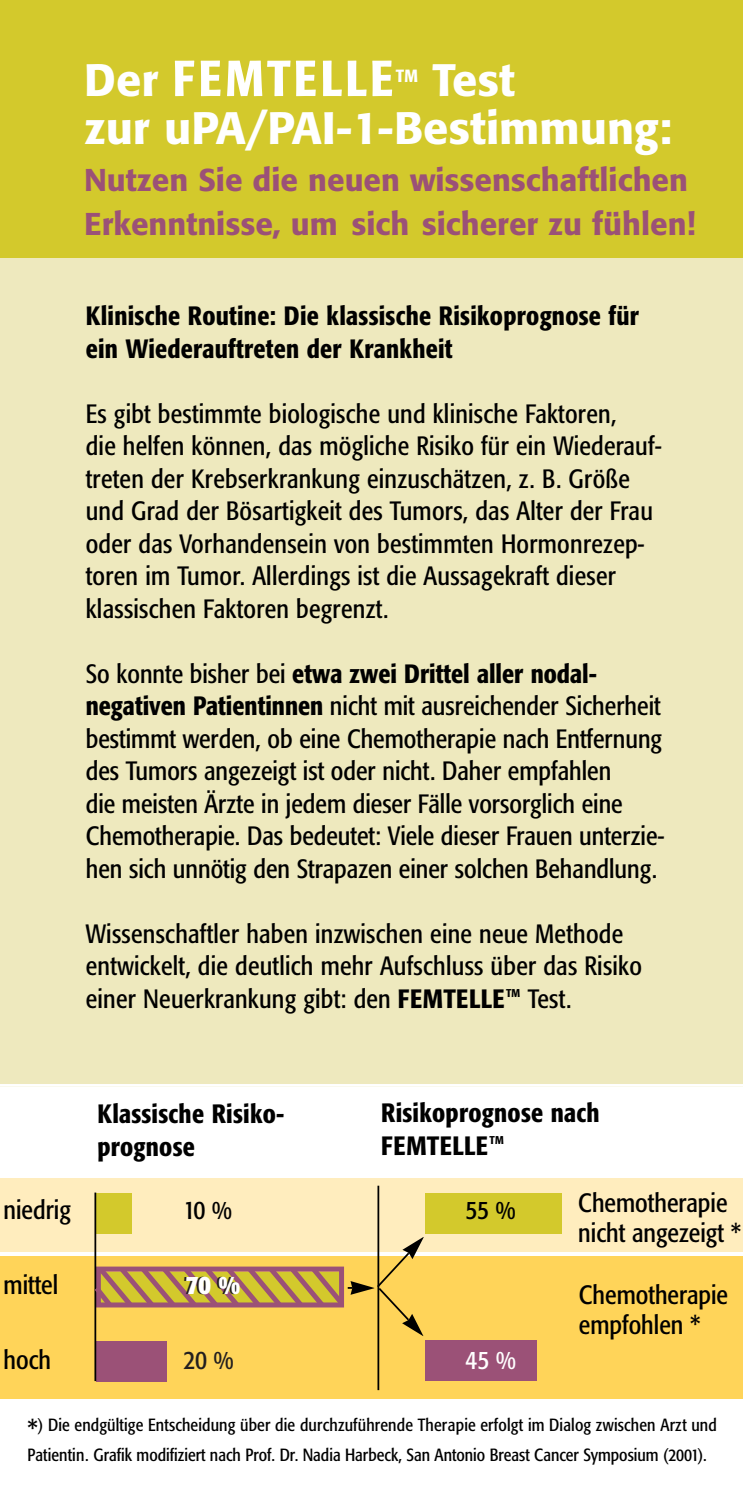
<style>
.page{position:relative;width:743px;height:1488px;background:#fff}
.page>*{position:absolute;margin:0;border:0;box-sizing:border-box;transform-origin:0 0}
.t1{font:500 50px "Formata Condensed BQ";letter-spacing:.06em;color:#fff}
.t2{font:500 45px/47.8px "Formata CE";color:#fff}
.t3{font:500 31.25px/44.2px "Formata CE";color:#9b5177}
.t4{font:26.25px/32.5px "Formata Condensed BQ";letter-spacing:.01em;color:#000}
.t5{font:500 26.25px/32.5px "Formata Condensed BQ";letter-spacing:.01em;color:#000}
.t6{font:26.25px "Formata Condensed BQ";color:#fff}
.t7{font:26.25px "Formata Condensed BQ";color:#231f1f}
.t8{font:700 26.25px "Formata Condensed BQ";color:#fff}
.t9{font:17.5px/30px "Formata Condensed BQ";letter-spacing:.01em;color:#000}
.t10{font:500 17.5px "Formata Condensed BQ";color:#fff}
.t11{font:500 11.25px "Formata Condensed BQ";color:#000}
.s1{font-family:"Formata CE";font-size:45px}
.s2{font-weight:500}
.s3{font-size:26.25px}
</style>
<div class="page">
<div style="left:0;top:0;width:742px;height:1487px;background:#eee9be"></div>
<div style="left:0;top:1084px;width:742px;height:403px;background:#fff"></div>
<div style="left:0;top:1178px;width:742px;height:74px;background:#ffedbe"></div>
<div style="left:0;top:1256px;width:742px;height:142px;background:#ffd459"></div>
<div style="left:0;top:0;width:742px;height:258px;background:#d3c92c"></div>
<div style="left:96px;top:1192px;width:36px;height:41px;background:#d3c92c"></div>
<div style="left:425px;top:1339px;width:112px;height:41px;background:#9b5177"></div>
<div style="left:425px;top:1193px;width:137px;height:41px;background:#d3c92c"></div>
<div style="left:96px;top:1340px;width:71px;height:41px;background:#9b5177"></div>
<hr style="left:94px;top:1192px;width:2px;height:189px;background:#000">
<hr style="left:377px;top:1185px;width:2px;height:205px;background:#000">
<svg style="left:90px;top:1237px;width:333px;height:99px"></svg>
<h1 class="t1" style="left:84px;top:59px;width:310px"><span class="s1">Der</span> FEMTELLE</h1>
<p class="t10" style="left:396px;top:69px;width:24px">TM</p>
<h2 class="t2" style="left:84px;top:56px;width:589px;text-indent:348px">Test<br>zur uPA/PAI-1-Bestimmung:</h2>
<p class="t3" style="left:84px;top:157px;width:613px">Nutzen Sie die neuen wissenschaftlichen<br>Erkenntnisse, um sich sicherer zu fühlen!</p>
<p class="t5" style="left:86px;top:302px;width:555px">Klinische Routine: Die klassische Risikoprognose für ein Wiederauftreten der Krankheit</p>
<p class="t4" style="left:86px;top:399px;width:577px">Es gibt bestimmte biologische und klinische Faktoren,<br>die helfen können, das mögliche Risiko für ein Wiederauf&shy;treten der Krebserkrankung einzuschätzen, z. B. Größe und Grad der Bösartigkeit des Tumors, das Alter der Frau oder das Vorhandensein von bestimmten Hormonrezep&shy;toren im Tumor. Allerdings ist die Aussagekraft dieser klassischen Faktoren begrenzt.</p>
<p class="t4" style="left:86px;top:659px;width:580px">So konnte bisher bei <span class="s2">etwa zwei Drittel aller nodal&shy;negativen Patientinnen</span> nicht mit ausreichender Sicherheit bestimmt werden, ob eine Chemotherapie nach Entfernung des Tumors angezeigt ist oder nicht. Daher empfahlen<br>die meisten Ärzte in jedem dieser Fälle vorsorglich eine Chemotherapie. Das bedeutet: Viele dieser Frauen unterzie&shy;hen sich unnötig den Strapazen einer solchen Behandlung.</p>
<p class="t4" style="left:86px;top:919px;width:557px">Wissenschaftler haben inzwischen eine neue Methode entwickelt, die deutlich mehr Aufschluss über das Risiko einer Neuerkrankung gibt: den <span class="s2">FEMTELLE</span></p>
<p class="t11" style="left:506px;top:989px;width:16px">TM</p>
<p class="t4" style="left:528px;top:984px;width:45px">Test.</p>
<p class="t5" style="left:97px;top:1100px;width:188px">Klassische Risiko&shy;prognose</p>
<p class="t5" style="left:381px;top:1099px;width:220px">Risikoprognose nach<br>FEMTELLE</p>
<p class="t11" style="left:489px;top:1135px;width:16px">TM</p>
<p class="t4" style="left:4px;top:1195px;width:69px">niedrig</p>
<p class="t4" style="left:183px;top:1196px;width:50px">10 %</p>
<p class="t4" style="left:465px;top:1195px;width:52px">55 %</p>
<p class="t4" style="left:578px;top:1190px;width:164px;line-height:30px">Chemotherapie nicht angezeigt *</p>
<p class="t4" style="left:4px;top:1270px;width:56px">mittel</p>
<p class="t8" style="left:185px;top:1274px;width:56px">70 %</p>
<p class="t4" style="left:579px;top:1282px;width:151px;line-height:30px">Chemotherapie empfohlen *</p>
<p class="t4" style="left:4px;top:1345px;width:49px">hoch</p>
<p class="t7" style="left:183px;top:1349px;width:52px">20 %</p>
<p class="t6" style="left:465px;top:1349px;width:52px">45 %</p>
<p class="t9" style="left:27px;top:1411px;width:690px"><span class="s3">*</span>) Die endgültige Entscheidung über die durchzuführende Therapie erfolgt im Dialog zwischen Arzt und<br>Patientin. Grafik modifiziert nach Prof. Dr. Nadia Harbeck, San Antonio Breast Cancer Symposium (2001).</p>
</div>
